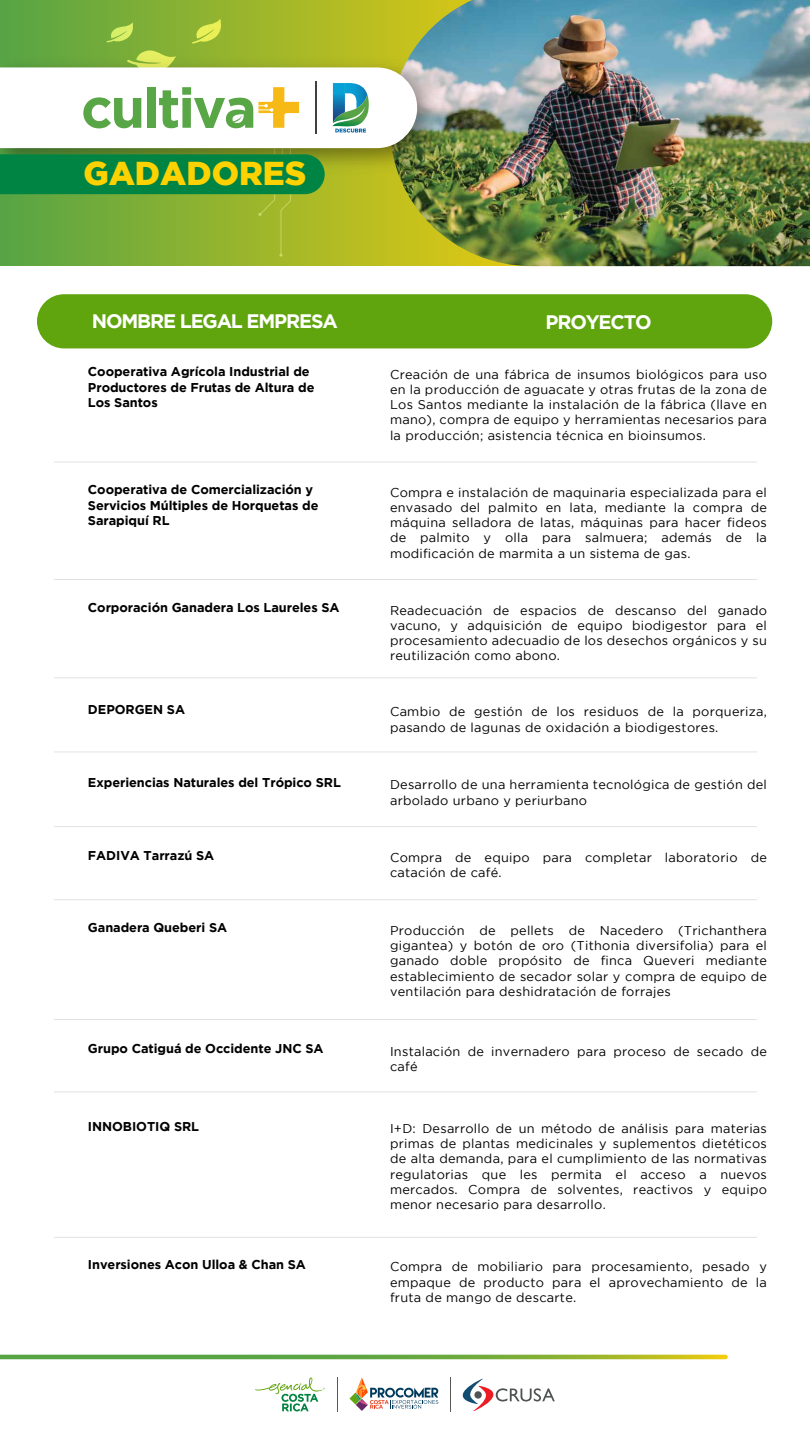
<style>
.page{position:relative;width:810px;height:1440px;background:#fff}
.page>*{position:absolute;margin:0;border:0;box-sizing:border-box;transform-origin:0 0}
.t1{font:900 33px "Gotham";color:#fed200}
.t2{font:700 19.5px "Gotham";letter-spacing:-.06em;color:#fff}
.t3{font:12.75px/15.3px "Gotham";letter-spacing:.02em;color:#000;text-align:justify}
.t4{font:700 12.75px/15.3px "Gotham";letter-spacing:-.005em;color:#000}
</style>
<div class="page">
<div style="left:37px;top:294px;width:735px;height:54px;background:#61a50e;border-radius:27px"></div>
<hr style="left:54px;top:462px;width:703px;height:1px;background:#e2e2e2">
<hr style="left:54px;top:579px;width:703px;height:1px;background:#e2e2e2">
<hr style="left:54px;top:677px;width:703px;height:1px;background:#e2e2e2">
<hr style="left:54px;top:752px;width:703px;height:1px;background:#e2e2e2">
<hr style="left:54px;top:826px;width:703px;height:1px;background:#e2e2e2">
<hr style="left:54px;top:899px;width:703px;height:1px;background:#e2e2e2">
<hr style="left:54px;top:1019px;width:703px;height:1px;background:#e2e2e2">
<hr style="left:54px;top:1092px;width:703px;height:1px;background:#e2e2e2">
<hr style="left:54px;top:1237px;width:703px;height:1px;background:#e2e2e2">
<svg style="left:0;top:0;width:390px;height:265px;background:#8bb131"></svg>
<img style="left:390px;top:0;width:420px;height:266px">
<img style="left:417px;top:51px;width:32px;height:129px">
<svg style="left:0;top:19px;width:417px;height:238px"></svg>
<hr style="left:450px;top:1377px;width:1px;height:35px;background:#585856">
<hr style="left:337px;top:1377px;width:1px;height:35px;background:#585856">
<svg style="left:462px;top:1379px;width:93px;height:32px"></svg>
<svg style="left:255px;top:1377px;width:70px;height:34px"></svg>
<svg style="left:349px;top:1377px;width:89px;height:34px"></svg>
<svg style="left:0;top:1355px;width:728px;height:4px;background:#75ab3a"></svg>
<h1 class="t1" style="left:83px;top:155px;width:225px">GADADORES</h1>
<h2 class="t2" style="left:92px;top:310px;width:247px">NOMBRE LEGAL EMPRESA</h2>
<h2 class="t2" style="left:546px;top:311px;width:108px">PROYECTO</h2>
<p class="t4" style="left:88px;top:364px;width:228px">Cooperativa Agrícola Industrial de<br>Productores de Frutas de Altura de<br>Los Santos</p>
<p class="t3" style="left:390px;top:366px;width:378px">Creación de una fábrica de insumos biológicos para uso en la producción de aguacate y otras frutas de la zona de Los Santos mediante la instalación de la fábrica (llave en mano), compra de equipo y herramientas necesarios para la producción; asistencia técnica en bioinsumos.</p>
<p class="t4" style="left:88px;top:482px;width:232px">Cooperativa de Comercialización y<br>Servicios Múltiples de Horquetas de<br>Sarapiquí RL</p>
<p class="t3" style="left:390px;top:484px;width:378px">Compra e instalación de maquinaria especializada para el envasado del palmito en lata, mediante la compra de máquina selladora de latas, máquinas para hacer fideos de palmito y olla para salmuera; además de la modificación de marmita a un sistema de gas.</p>
<p class="t4" style="left:88px;top:600px;width:253px">Corporación Ganadera Los Laureles SA</p>
<p class="t3" style="left:390px;top:602px;width:378px">Readecuación de espacios de descanso del ganado vacuno, y adquisición de equipo biodigestor para el procesamiento adecuadio de los desechos orgánicos y su reutilización como abono.</p>
<p class="t4" style="left:88px;top:702px;width:99px">DEPORGEN SA</p>
<p class="t3" style="left:390px;top:704px;width:378px">Cambio de gestión de los residuos de la porqueriza, pasando de lagunas de oxidación a biodigestores.</p>
<p class="t4" style="left:88px;top:775px;width:254px">Experiencias Naturales del Trópico SRL</p>
<p class="t3" style="left:390px;top:777px;width:378px">Desarrollo de una herramienta tecnológica de gestión del arbolado urbano y periurbano</p>
<p class="t4" style="left:88px;top:847px;width:128px">FADIVA Tarrazú SA</p>
<p class="t3" style="left:390px;top:850px;width:378px">Compra de equipo para completar laboratorio de catación de café.</p>
<p class="t4" style="left:88px;top:920px;width:141px">Ganadera Queberi SA</p>
<p class="t3" style="left:390px;top:922px;width:378px">Producción de pellets de Nacedero (Trichanthera gigantea) y botón de oro (Tithonia diversifolia) para el ganado doble propósito de finca Queveri mediante establecimiento de secador solar y compra de equipo de ventilación para deshidratación de forrajes</p>
<p class="t4" style="left:88px;top:1041px;width:237px">Grupo Catiguá de Occidente JNC SA</p>
<p class="t3" style="left:390px;top:1043px;width:378px">Instalación de invernadero para proceso de secado de café</p>
<p class="t4" style="left:88px;top:1118px;width:113px">INNOBIOTIQ SRL</p>
<p class="t3" style="left:390px;top:1120px;width:378px">I+D: Desarrollo de un método de análisis para materias primas de plantas medicinales y suplementos dietéticos de alta demanda, para el cumplimiento de las normativas regulatorias que les permita el acceso a nuevos mercados. Compra de solventes, reactivos y equipo menor necesario para desarrollo.</p>
<p class="t4" style="left:88px;top:1257px;width:220px">Inversiones Acon Ulloa &amp; Chan SA</p>
<p class="t3" style="left:390px;top:1259px;width:378px">Compra de mobiliario para procesamiento, pesado y empaque de producto para el aprovechamiento de la fruta de mango de descarte.</p>
</div>
